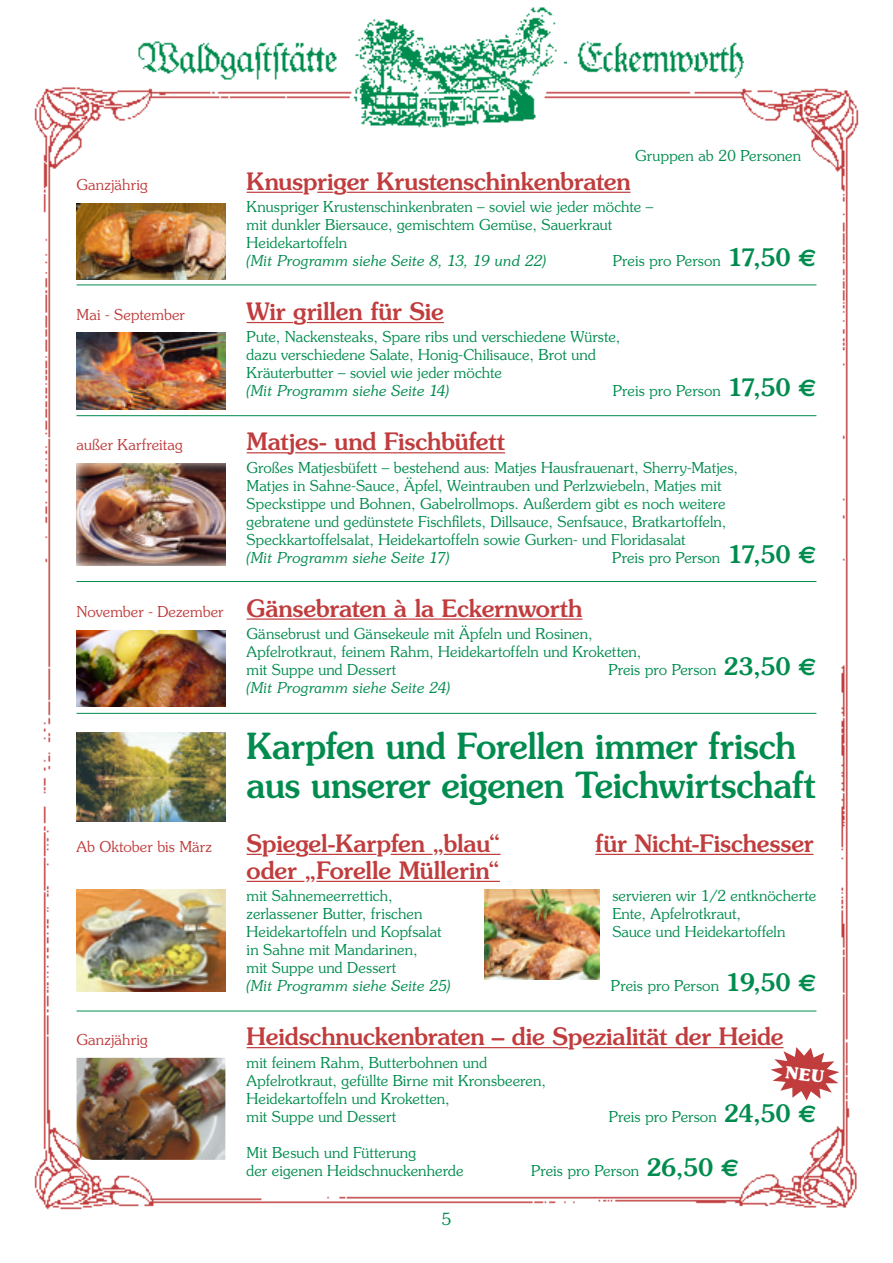
<style>
.page{position:relative;width:893px;height:1263px;background:#fff}
.page>*{position:absolute;margin:0;border:0;box-sizing:border-box;transform-origin:0 0}
.t1{font:500 36px/39px "Souvenir";letter-spacing:-.005em;color:#008c4e;scale:.96 1}
.t2{font:500 24px "Souvenir";letter-spacing:-.005em;color:#c03c3d}
.t3{font:300 16.5px "Souvenir";color:#008c4e}
.t4{font:300 15px/18px "Souvenir";letter-spacing:.005em;color:#008c4e}
.t5{font:italic 300 15px "Souvenir";letter-spacing:-.005em;color:#008c4e}
.t6{font:300 15px "Souvenir";letter-spacing:.01em;color:#c03c3d}
.s1{font-weight:500;font-size:24px}
.s2{font-family:"Euro Sans";font-weight:700;font-size:24px}
.s3{font-weight:300;font-size:15px}
</style>
<div class="page">
<img style="left:34px;top:87px;width:825px;height:1123px">
<img style="left:138px;top:41px;width:199px;height:39px">
<img style="left:577px;top:41px;width:166px;height:38px">
<img style="left:350px;top:7px;width:216px;height:122px">
<hr style="left:247px;top:192px;width:56px;height:1px;background:#c03c3d">
<svg style="left:317px;top:192px;width:16px;height:1px"></svg>
<hr style="left:347px;top:192px;width:283px;height:1px;background:#c03c3d">
<hr style="left:247px;top:322px;width:46px;height:1px;background:#c03c3d">
<hr style="left:307px;top:322px;width:137px;height:1px;background:#c03c3d">
<hr style="left:247px;top:452px;width:42px;height:1px;background:#c03c3d">
<hr style="left:295px;top:452px;width:210px;height:1px;background:#c03c3d">
<hr style="left:247px;top:618px;width:335px;height:2px;background:#c03c3d">
<svg style="left:247px;top:854px;width:15px;height:1px"></svg>
<svg style="left:276px;top:854px;width:19px;height:1px"></svg>
<hr style="left:309px;top:854px;width:67px;height:1px;background:#c03c3d">
<hr style="left:391px;top:854px;width:41px;height:1px;background:#c03c3d">
<hr style="left:444px;top:854px;width:57px;height:1px;background:#c03c3d">
<hr style="left:595px;top:854px;width:218px;height:1px;background:#c03c3d">
<hr style="left:247px;top:881px;width:57px;height:1px;background:#c03c3d">
<hr style="left:316px;top:881px;width:184px;height:1px;background:#c03c3d">
<hr style="left:247px;top:1047px;width:321px;height:1px;background:#c03c3d">
<hr style="left:583px;top:1047px;width:200px;height:1px;background:#c03c3d">
<hr style="left:77px;top:285px;width:739px;height:1px;background:#008c4e">
<hr style="left:77px;top:415px;width:739px;height:1px;background:#008c4e">
<img style="left:77px;top:333px;width:148px;height:76px">
<hr style="left:77px;top:581px;width:739px;height:1px;background:#008c4e">
<hr style="left:77px;top:713px;width:739px;height:1px;background:#008c4e">
<hr style="left:77px;top:1011px;width:739px;height:1px;background:#008c4e">
<img style="left:77px;top:732px;width:148px;height:90px">
<img style="left:485px;top:890px;width:115px;height:89px">
<img style="left:77px;top:890px;width:148px;height:102px">
<img style="left:77px;top:463px;width:148px;height:103px">
<img style="left:77px;top:203px;width:148px;height:77px">
<img style="left:77px;top:630px;width:148px;height:77px">
<svg style="left:770px;top:1047px;width:69px;height:53px"></svg>
<p class="t4" style="left:635px;top:146px;width:167px">Gruppen ab 20 Personen</p>
<p class="t6" style="left:77px;top:175px;width:73px">Ganzjährig</p>
<h2 class="t2" style="left:247px;top:167px;width:385px">Knuspriger Krustenschinkenbraten</h2>
<p class="t4" style="left:247px;top:197px;width:408px">Knuspriger Krustenschinkenbraten – soviel wie jeder möchte – mit dunkler Biersauce, gemischtem Gemüse, Sauerkraut<br>Heidekartoffeln</p>
<p class="t5" style="left:247px;top:252px;width:301px">(Mit Programm siehe Seite 8, 13, 19 und 22)</p>
<p class="t4" style="left:613px;top:251px;width:205px">Preis pro Person <span class="s1">17,50</span> <span class="s2">G</span></p>
<p class="t6" style="left:77px;top:306px;width:110px">Mai - September</p>
<h2 class="t2" style="left:247px;top:297px;width:199px">Wir grillen für Sie</h2>
<p class="t4" style="left:247px;top:328px;width:375px">Pute, Nackensteaks, Spare ribs und verschiedene Würste, dazu verschiedene Salate, Honig-Chilisauce, Brot und<br>Kräuterbutter – soviel wie jeder möchte</p>
<p class="t5" style="left:247px;top:382px;width:204px">(Mit Programm siehe Seite 14)</p>
<p class="t4" style="left:613px;top:382px;width:205px">Preis pro Person <span class="s1">17,50</span> <span class="s2">G</span></p>
<p class="t6" style="left:77px;top:436px;width:108px">außer Karfreitag</p>
<h2 class="t2" style="left:247px;top:427px;width:260px">Matjes- und Fischbüfett</h2>
<p class="t4" style="left:247px;top:458px;width:493px">Großes Matjesbüfett – bestehend aus: Matjes Hausfrauenart, Sherry-Matjes, Matjes in Sahne-Sauce, Äpfel, Weintrauben und Perlzwiebeln, Matjes mit Speckstippe und Bohnen, Gabelrollmops. Außerdem gibt es noch weitere gebratene und gedünstete Fischfilets, Dillsauce, Senfsauce, Bratkartoffeln, Speckkartoffelsalat, Heidekartoffeln sowie Gurken- und Floridasalat</p>
<p class="t5" style="left:247px;top:548px;width:204px">(Mit Programm siehe Seite 17)</p>
<p class="t4" style="left:612px;top:548px;width:206px">Preis pro Person <span class="s1">17,50</span> <span class="s2">G</span></p>
<h2 class="t2" style="left:77px;top:593px;width:507px"><span class="s3">November - Dezember</span> Gänsebraten à la Eckernworth</h2>
<p class="t4" style="left:247px;top:624px;width:396px">Gänsebrust und Gänsekeule mit Äpfeln und Rosinen,<br>Apfelrotkraut, feinem Rahm, Heidekartoffeln und Kroketten, mit Suppe und Dessert</p>
<p class="t4" style="left:608px;top:660px;width:210px">Preis pro Person <span class="s1">23,50</span> <span class="s2">G</span></p>
<p class="t5" style="left:247px;top:678px;width:205px">(Mit Programm siehe Seite 24)</p>
<h1 class="t1" style="left:247px;top:726px;width:594px">Karpfen und Forellen immer frisch aus unserer eigenen Teichwirtschaft</h1>
<p class="t6" style="left:77px;top:837px;width:137px">Ab Oktober bis März</p>
<h2 class="t2" style="left:247px;top:829px;width:255px">Spiegel-Karpfen „blau“</h2>
<h2 class="t2" style="left:595px;top:829px;width:220px">für Nicht-Fischesser</h2>
<h2 class="t2" style="left:247px;top:856px;width:255px">oder „Forelle Müllerin“</h2>
<p class="t4" style="left:247px;top:886px;width:147px">mit Sahnemeerrettich,</p>
<p class="t4" style="left:612px;top:886px;width:206px">servieren wir 1/2 entknöcherte</p>
<p class="t4" style="left:247px;top:904px;width:177px">zerlassener Butter, frischen</p>
<p class="t4" style="left:612px;top:904px;width:130px">Ente, Apfelrotkraut,</p>
<p class="t4" style="left:247px;top:922px;width:196px">Heidekartoffeln und Kopfsalat</p>
<p class="t4" style="left:612px;top:922px;width:175px">Sauce und Heidekartoffeln</p>
<p class="t4" style="left:247px;top:940px;width:172px">in Sahne mit Mandarinen, mit Suppe und Dessert</p>
<p class="t5" style="left:247px;top:977px;width:205px">(Mit Programm siehe Seite 25)</p>
<p class="t4" style="left:611px;top:976px;width:207px">Preis pro Person <span class="s1">19,50</span> <span class="s2">G</span></p>
<p class="t6" style="left:77px;top:1031px;width:73px">Ganzjährig</p>
<h2 class="t2" style="left:247px;top:1022px;width:538px">Heidschnuckenbraten – die Spezialität der Heide</h2>
<p class="t4" style="left:247px;top:1053px;width:301px">mit feinem Rahm, Butterbohnen und Apfelrotkraut, gefüllte Birne mit Kronsbeeren, Heidekartoffeln und Kroketten,<br>mit Suppe und Dessert</p>
<p class="t4" style="left:609px;top:1107px;width:209px">Preis pro Person <span class="s1">24,50</span> <span class="s2">G</span></p>
<p class="t4" style="left:247px;top:1143px;width:218px">Mit Besuch und Fütterung<br>der eigenen Heidschnuckenherde</p>
<p class="t4" style="left:531px;top:1161px;width:210px">Preis pro Person <span class="s1">26,50</span> <span class="s2">G</span></p>
<p class="t3" style="left:442px;top:1209px;width:11px">5</p>
</div>
